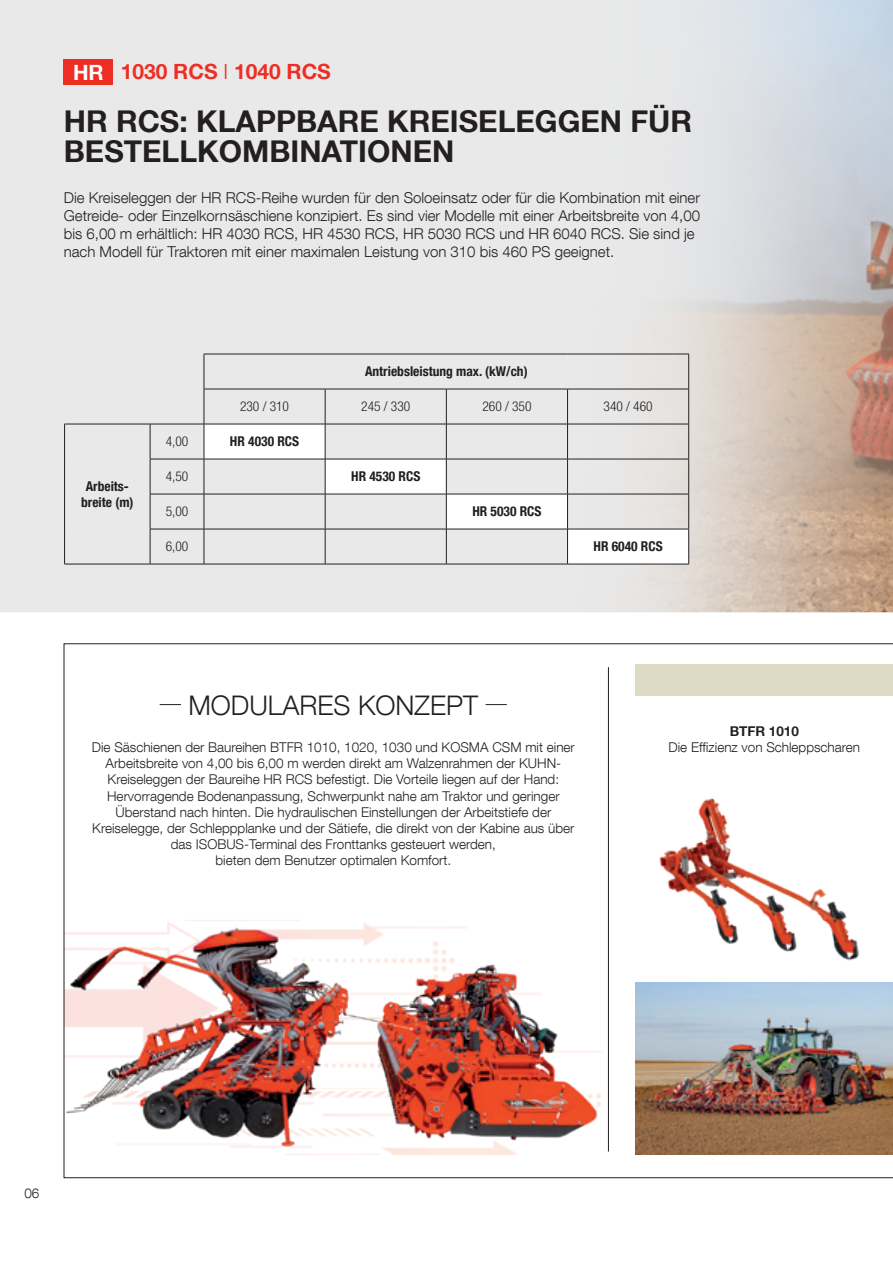
<style>
.page{position:relative;width:893px;height:1263px;background:#fff}
.page>*{position:absolute;margin:0;border:0;box-sizing:border-box;transform-origin:0 0}
.t1{font:700 30px/30px "Helvetica Neue LT Com";color:#231f20}
.t2{font:300 27px "Helvetica Neue LT Com";color:#231f20}
.t3{font:700 21px "Helvetica Neue LT Com";color:#ee2e25}
.t4{font:300 15px/18px "Helvetica Neue LT Com";color:#231f20}
.t5{font:300 13.5px/16.2px "Helvetica Neue LT Com";color:#231f20;text-align:center}
.t6{font:700 condensed 13.5px/16.2px "Helvetica Neue LT Com";color:#231f20;text-align:center}
.t7{font:300 condensed 13.5px "Helvetica Neue LT Com";color:#231f20}
.t8{font:700 13.5px "Helvetica Neue LT Com";color:#231f20}
.s1{color:#fff}
.s2{font-weight:300}
</style>
<div class="page">
<img style="left:0;top:0;width:893px;height:612px">
<div style="left:64px;top:60px;width:49px;height:25px;background:#ee2e25"></div>
<img style="left:64px;top:643px;width:829px;height:535px">
<hr style="left:204px;top:354px;width:121px;height:1px;background:#231f20">
<hr style="left:204px;top:354px;width:1px;height:35px;background:#231f20">
<hr style="left:325px;top:354px;width:121px;height:1px;background:#231f20">
<hr style="left:446px;top:354px;width:121px;height:1px;background:#231f20">
<hr style="left:567px;top:354px;width:122px;height:1px;background:#231f20">
<hr style="left:688px;top:354px;width:1px;height:35px;background:#231f20">
<hr style="left:204px;top:389px;width:121px;height:1px;background:#231f20">
<hr style="left:204px;top:389px;width:1px;height:35px;background:#231f20">
<hr style="left:325px;top:389px;width:121px;height:1px;background:#231f20">
<hr style="left:325px;top:389px;width:1px;height:35px;background:#231f20">
<hr style="left:446px;top:389px;width:121px;height:1px;background:#231f20">
<hr style="left:446px;top:389px;width:1px;height:35px;background:#231f20">
<hr style="left:567px;top:389px;width:122px;height:1px;background:#231f20">
<hr style="left:567px;top:389px;width:1px;height:35px;background:#231f20">
<hr style="left:688px;top:389px;width:1px;height:35px;background:#231f20">
<hr style="left:64px;top:424px;width:86px;height:1px;background:#231f20">
<hr style="left:64px;top:424px;width:1px;height:35px;background:#231f20">
<hr style="left:64px;top:459px;width:1px;height:35px;background:#231f20">
<hr style="left:64px;top:494px;width:1px;height:35px;background:#231f20">
<hr style="left:64px;top:529px;width:1px;height:35px;background:#231f20">
<hr style="left:64px;top:564px;width:86px;height:1px;background:#231f20">
<hr style="left:150px;top:424px;width:54px;height:1px;background:#231f20">
<hr style="left:150px;top:424px;width:1px;height:35px;background:#231f20">
<hr style="left:204px;top:424px;width:121px;height:1px;background:#231f20">
<hr style="left:204px;top:424px;width:1px;height:35px;background:#231f20">
<hr style="left:325px;top:424px;width:121px;height:1px;background:#231f20">
<hr style="left:325px;top:424px;width:1px;height:35px;background:#231f20">
<hr style="left:446px;top:424px;width:121px;height:1px;background:#231f20">
<hr style="left:446px;top:424px;width:1px;height:35px;background:#231f20">
<hr style="left:567px;top:424px;width:122px;height:1px;background:#231f20">
<hr style="left:567px;top:424px;width:1px;height:35px;background:#231f20">
<hr style="left:688px;top:424px;width:1px;height:35px;background:#231f20">
<hr style="left:150px;top:459px;width:54px;height:1px;background:#231f20">
<hr style="left:150px;top:459px;width:1px;height:35px;background:#231f20">
<hr style="left:204px;top:459px;width:121px;height:1px;background:#231f20">
<hr style="left:204px;top:459px;width:1px;height:35px;background:#231f20">
<hr style="left:325px;top:459px;width:121px;height:1px;background:#231f20">
<hr style="left:325px;top:459px;width:1px;height:35px;background:#231f20">
<hr style="left:446px;top:459px;width:121px;height:1px;background:#231f20">
<hr style="left:446px;top:459px;width:1px;height:35px;background:#231f20">
<hr style="left:567px;top:459px;width:122px;height:1px;background:#231f20">
<hr style="left:567px;top:459px;width:1px;height:35px;background:#231f20">
<hr style="left:688px;top:459px;width:1px;height:35px;background:#231f20">
<hr style="left:150px;top:494px;width:54px;height:1px;background:#231f20">
<hr style="left:150px;top:494px;width:1px;height:35px;background:#231f20">
<hr style="left:204px;top:494px;width:121px;height:1px;background:#231f20">
<hr style="left:204px;top:494px;width:1px;height:35px;background:#231f20">
<hr style="left:325px;top:494px;width:121px;height:1px;background:#231f20">
<hr style="left:325px;top:494px;width:1px;height:35px;background:#231f20">
<hr style="left:446px;top:494px;width:121px;height:1px;background:#231f20">
<hr style="left:446px;top:494px;width:1px;height:35px;background:#231f20">
<hr style="left:567px;top:494px;width:122px;height:1px;background:#231f20">
<hr style="left:567px;top:494px;width:1px;height:35px;background:#231f20">
<hr style="left:688px;top:494px;width:1px;height:35px;background:#231f20">
<hr style="left:150px;top:529px;width:54px;height:1px;background:#231f20">
<hr style="left:150px;top:529px;width:1px;height:35px;background:#231f20">
<hr style="left:204px;top:529px;width:121px;height:1px;background:#231f20">
<hr style="left:204px;top:529px;width:1px;height:35px;background:#231f20">
<hr style="left:325px;top:529px;width:121px;height:1px;background:#231f20">
<hr style="left:325px;top:529px;width:1px;height:35px;background:#231f20">
<hr style="left:446px;top:529px;width:121px;height:1px;background:#231f20">
<hr style="left:446px;top:529px;width:1px;height:35px;background:#231f20">
<hr style="left:567px;top:529px;width:122px;height:1px;background:#231f20">
<hr style="left:567px;top:529px;width:1px;height:35px;background:#231f20">
<hr style="left:688px;top:529px;width:1px;height:35px;background:#231f20">
<hr style="left:150px;top:564px;width:54px;height:1px;background:#231f20">
<hr style="left:204px;top:564px;width:121px;height:1px;background:#231f20">
<hr style="left:325px;top:564px;width:121px;height:1px;background:#231f20">
<hr style="left:446px;top:564px;width:121px;height:1px;background:#231f20">
<hr style="left:567px;top:564px;width:122px;height:1px;background:#231f20">
<svg style="left:160px;top:704px;width:21px;height:1px"></svg>
<svg style="left:486px;top:704px;width:21px;height:1px"></svg>
<h3 class="t3" style="left:73px;top:59px;width:259px"><span class="s1">HR</span> 1030 RCS <span class="s2">I</span> 1040 RCS</h3>
<h1 class="t1" style="left:64px;top:105px;width:630px">HR RCS: KLAPPBARE KREISELEGGEN FÜR<br>BESTELLKOMBINATIONEN</h1>
<p class="t4" style="left:64px;top:188px;width:638px">Die Kreiseleggen der HR RCS-Reihe wurden für den Soloeinsatz oder für die Kombination mit einer Getreide- oder Einzelkornsäschiene konzipiert. Es sind vier Modelle mit einer Arbeitsbreite von 4,00 bis 6,00 m erhältlich: HR 4030 RCS, HR 4530 RCS, HR 5030 RCS und HR 6040 RCS. Sie sind je nach Modell für Traktoren mit einer maximalen Leistung von 310 bis 460 PS geeignet.</p>
<p class="t6" style="left:365px;top:363px;width:164px">Antriebsleistung max. (kW/ch)</p>
<p class="t6" style="left:81px;top:478px;width:54px">Arbeits&shy;breite (m)</p>
<p class="t7" style="left:240px;top:399px;width:51px">230 / 310</p>
<p class="t7" style="left:361px;top:399px;width:51px">245 / 330</p>
<p class="t7" style="left:482px;top:399px;width:51px">260 / 350</p>
<p class="t7" style="left:604px;top:399px;width:51px">340 / 460</p>
<p class="t7" style="left:166px;top:434px;width:24px">4,00</p>
<p class="t6" style="left:230px;top:433px;width:71px">HR 4030 RCS</p>
<p class="t7" style="left:166px;top:469px;width:24px">4,50</p>
<p class="t6" style="left:351px;top:468px;width:71px">HR 4530 RCS</p>
<p class="t7" style="left:166px;top:504px;width:24px">5,00</p>
<p class="t6" style="left:472px;top:503px;width:71px">HR 5030 RCS</p>
<p class="t7" style="left:166px;top:539px;width:24px">6,00</p>
<p class="t6" style="left:593px;top:538px;width:71px">HR 6040 RCS</p>
<h2 class="t2" style="left:188px;top:688px;width:291px">MODULARES KONZEPT</h2>
<p class="t5" style="left:92px;top:739px;width:484px">Die Säschienen der Baureihen BTFR 1010, 1020, 1030 und KOSMA CSM mit einer Arbeitsbreite von 4,00 bis 6,00 m werden direkt am Walzenrahmen der KUHN-Kreiseleggen der Baureihe HR RCS befestigt. Die Vorteile liegen auf der Hand:<br>Hervorragende Bodenanpassung, Schwerpunkt nahe am Traktor und geringer Überstand nach hinten. Die hydraulischen Einstellungen der Arbeitstiefe der Kreiselegge, der Schleppplanke und der Sätiefe, die direkt von der Kabine aus über das ISOBUS-Terminal des Fronttanks gesteuert werden,<br>bieten dem Benutzer optimalen Komfort.</p>
<p class="t8" style="left:730px;top:723px;width:71px">BTFR 1010</p>
<p class="t5" style="left:669px;top:739px;width:193px">Die Effizienz von Schleppscharen</p>
<p class="t5" style="left:25px;top:1185px;width:16px">06</p>
</div>
